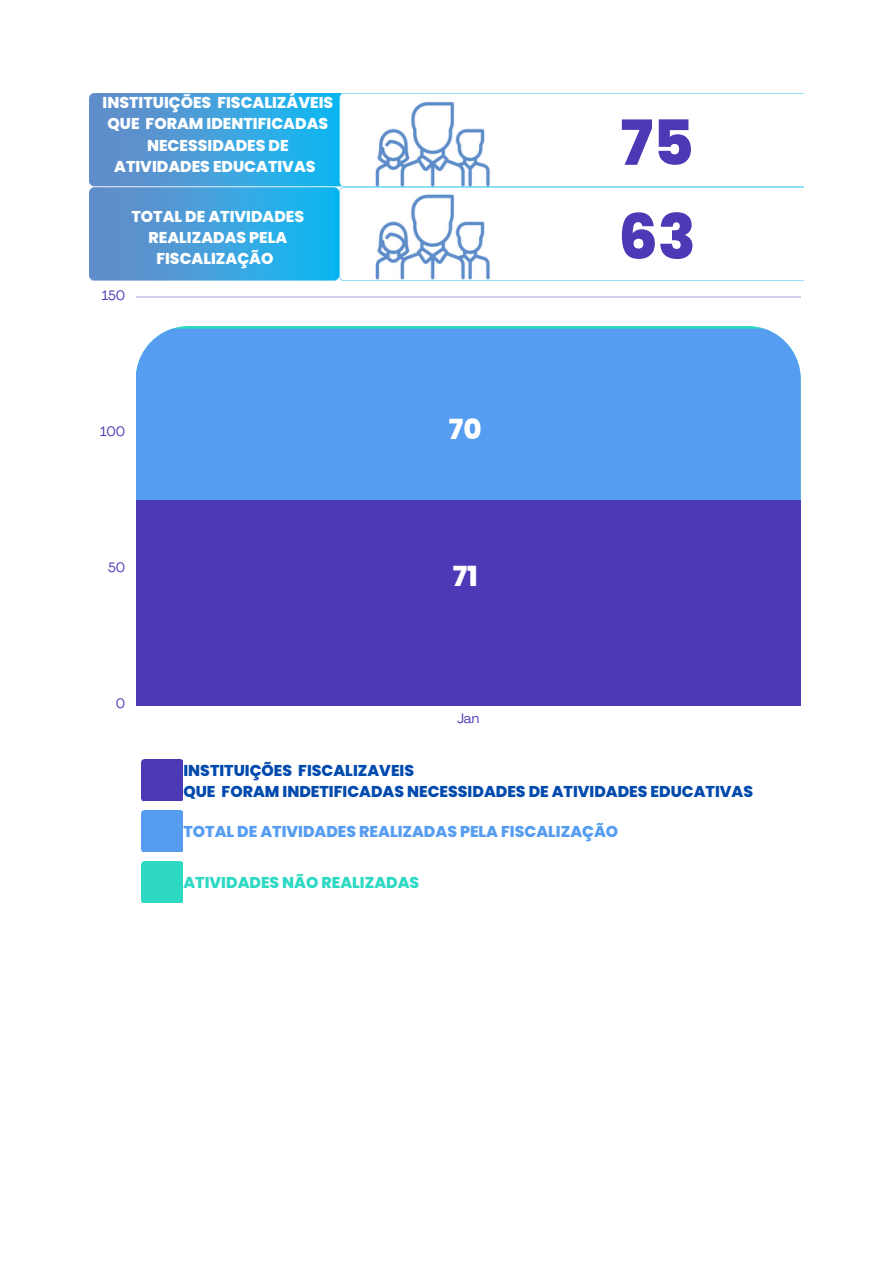
<style>
.page{position:relative;width:893px;height:1264px;background:#fff}
.page>*{position:absolute;margin:0;border:0;box-sizing:border-box;transform-origin:0 0}
.t1{font:800 62.1px/93.8px "Poppins";color:#4b39b5}
.t2{font:800 27.6px "Poppins";color:#fff}
.t3{font:800 15.75px/21.3px "Poppins";color:#fff;text-align:center}
.t4{font:800 15.75px/21.3px "Poppins";color:#004aad}
.t5{font:800 15.75px "Poppins";color:#569df1}
.t6{font:800 15.75px "Poppins";color:#2ed9c3}
.t7{font:13.5px "Agrandir";color:#4b39b5}
</style>
<div class="page">
<hr style="left:136px;top:296px;width:664px;height:1px;background:#4b39b5">
<div style="left:136px;top:329px;width:664px;height:171px;background:#569df1"></div>
<div style="left:136px;top:500px;width:664px;height:205px;background:#4b39b5"></div>
<img style="left:89px;top:94px;width:714px;height:186px">
<hr style="left:180px;top:762px;width:3px;height:36px;background:#4b39b5">
<div style="left:144px;top:762px;width:36px;height:36px;background:#4b39b5"></div>
<hr style="left:144px;top:759px;width:36px;height:3px;background:#4b39b5">
<hr style="left:141px;top:762px;width:3px;height:36px;background:#4b39b5">
<hr style="left:144px;top:798px;width:36px;height:3px;background:#4b39b5">
<hr style="left:180px;top:813px;width:3px;height:36px;background:#569df1">
<div style="left:144px;top:813px;width:36px;height:36px;background:#569df1"></div>
<hr style="left:144px;top:810px;width:36px;height:3px;background:#569df1">
<hr style="left:141px;top:813px;width:3px;height:36px;background:#569df1">
<hr style="left:144px;top:849px;width:36px;height:3px;background:#569df1">
<hr style="left:180px;top:864px;width:3px;height:36px;background:#2ed9c3">
<div style="left:144px;top:864px;width:36px;height:36px;background:#2ed9c3"></div>
<hr style="left:144px;top:861px;width:36px;height:3px;background:#2ed9c3">
<hr style="left:141px;top:864px;width:3px;height:36px;background:#2ed9c3">
<hr style="left:144px;top:900px;width:36px;height:3px;background:#2ed9c3">
<p class="t3" style="left:102px;top:92px;width:232px">INSTITUIÇÕES FISCALIZÁVEIS<br>QUE FORAM IDENTIFICADAS<br>NECESSIDADES DE<br>ATIVIDADES EDUCATIVAS</p>
<p class="t3" style="left:131px;top:205px;width:174px">TOTAL DE ATIVIDADES<br>REALIZADAS PELA<br>FISCALIZAÇÃO</p>
<p class="t7" style="left:102px;top:289px;width:25px">150</p>
<p class="t7" style="left:100px;top:426px;width:27px">100</p>
<p class="t7" style="left:108px;top:562px;width:19px">50</p>
<p class="t7" style="left:116px;top:698px;width:11px">0</p>
<h2 class="t2" style="left:449px;top:409px;width:34px">70</h2>
<h2 class="t2" style="left:452px;top:557px;width:27px">71</h2>
<p class="t7" style="left:457px;top:713px;width:24px">Jan</p>
<h1 class="t1" style="left:618px;top:96px;width:79px">75<br>63</h1>
<p class="t4" style="left:183px;top:759px;width:571px">INSTITUIÇÕES FISCALIZAVEIS<br>QUE FORAM INDETIFICADAS NECESSIDADES DE ATIVIDADES EDUCATIVAS</p>
<p class="t5" style="left:183px;top:820px;width:436px">TOTAL DE ATIVIDADES REALIZADAS PELA FISCALIZAÇÃO</p>
<p class="t6" style="left:183px;top:872px;width:237px">ATIVIDADES NÃO REALIZADAS</p>
</div>
